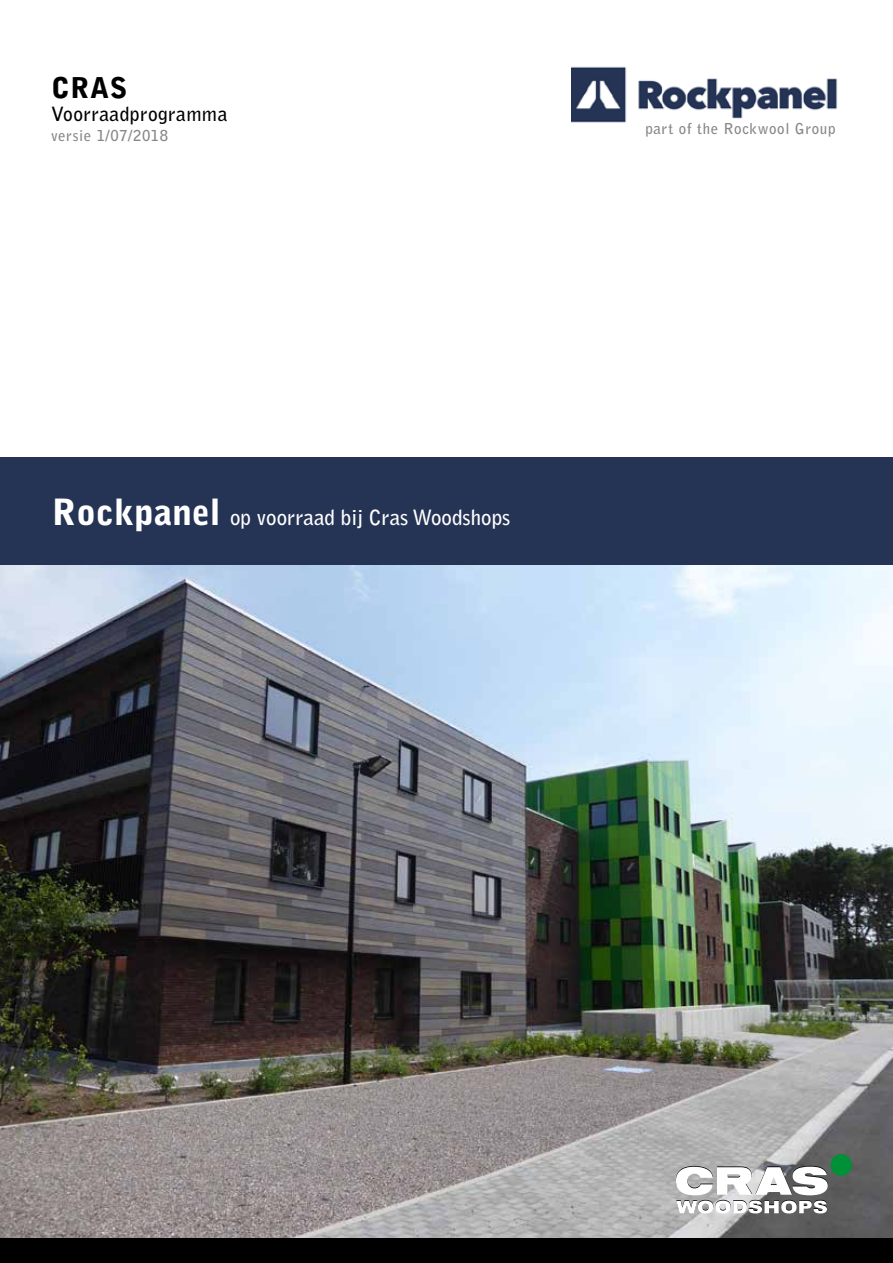
<style>
.page{position:relative;width:893px;height:1263px;background:#fff}
.page>*{position:absolute;margin:0;border:0;box-sizing:border-box;transform-origin:0 0}
.t1{font:900 28.5px "Bell Gothic Std";color:#000}
.t2{font:700 21px "Bell Gothic Std";color:#fff}
.t3{font:700 19.5px "Bell Gothic Std";letter-spacing:.02em;color:#000}
.t4{font:700 15px "Bell Gothic Std";letter-spacing:.04em;color:#87888a}
.s1{font-weight:900;font-size:36px}
</style>
<div class="page">
<img style="left:0;top:564px;width:893px;height:675px">
<img style="left:572px;top:66px;width:266px;height:57px">
<div style="left:0;top:457px;width:893px;height:107px;background:#253355"></div>
<div style="left:0;top:1239px;width:893px;height:24px;background:#000"></div>
<svg style="left:831px;top:1154px;width:21px;height:21px"></svg>
<div style="left:831px;top:1155px;width:21px;height:21px;background:#009037;border-radius:50%"></div>
<svg style="left:676px;top:1166px;width:152px;height:47px"></svg>
<h1 class="t1" style="left:51px;top:71px;width:78px">CRAS</h1>
<h3 class="t3" style="left:51px;top:102px;width:178px">Voorraadprogramma</h3>
<p class="t4" style="left:51px;top:126px;width:119px">versie 1/07/2018</p>
<p class="t4" style="left:645px;top:120px;width:192px">part of the Rockwool Group</p>
<h2 class="t2" style="left:52px;top:504px;width:460px"><span class="s1">Rockpanel</span> op voorraad bij Cras Woodshops</h2>
</div>
